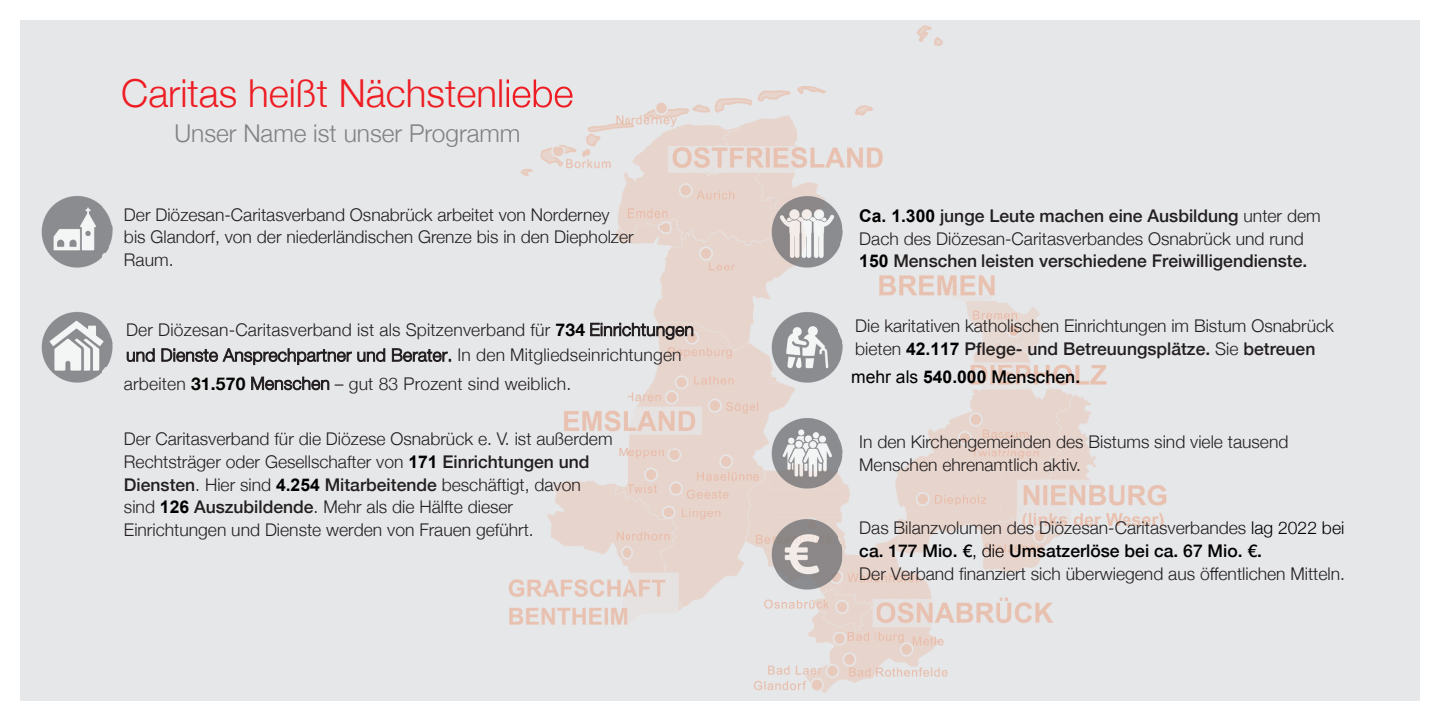
<style>
.page{position:relative;width:1439px;height:720px;background:#fff}
.page>*{position:absolute;margin:0;border:0;box-sizing:border-box;transform-origin:0 0}
.t1{font:300 38.5px "Helvetica Neue";color:#ee1d23}
.t2{font:300 24.5px "Helvetica Neue";color:#808285}
.t3{font:300 17.5px/22.8px "Helvetica Neue";color:#231f20}
.t4{font:500 17.5px/22.8px "Helvetica Neue";color:#231f20}
.t5{font:500 17.5px "Helvetica Neue";color:#000}
.s1{font-weight:700;color:#000}
.s2{font-weight:700;color:#000200}
.s3{font-family:"Arial";font-weight:700;color:#000}
.s4{font-weight:500}
.s5{font-weight:300}
.s6{font-family:"Arial";font-weight:400}
.s7{font-family:"Arial";font-weight:700}
.s8{color:#000}
.s9{font-weight:500;color:#000}
</style>
<div class="page">
<div style="left:20px;top:20px;width:1399px;height:679px;background:#e6e7e9"></div>
<img style="left:518px;top:26px;width:425px;height:181px">
<img style="left:1124px;top:485px;width:43px;height:41px">
<img style="left:553px;top:207px;width:297px;height:304px">
<img style="left:879px;top:275px;width:161px;height:46px">
<img style="left:928px;top:338px;width:179px;height:98px">
<img style="left:895px;top:452px;width:229px;height:59px">
<img style="left:508px;top:511px;width:616px;height:121px">
<img style="left:754px;top:632px;width:194px;height:61px">
<img style="left:506px;top:79px;width:66px;height:28px">
<img style="left:505px;top:124px;width:15px;height:23px">
<img style="left:553px;top:208px;width:117px;height:16px">
<img style="left:553px;top:230px;width:117px;height:17px">
<img style="left:842px;top:230px;width:8px;height:13px">
<img style="left:838px;top:254px;width:12px;height:16px">
<img style="left:842px;top:321px;width:202px;height:17px">
<img style="left:842px;top:345px;width:8px;height:12px">
<img style="left:842px;top:367px;width:173px;height:13px">
<img style="left:842px;top:436px;width:248px;height:16px">
<img style="left:842px;top:458px;width:237px;height:13px">
<img style="left:842px;top:526px;width:321px;height:17px">
<img style="left:842px;top:572px;width:282px;height:16px">
<img style="left:770px;top:195px;width:72px;height:73px">
<svg style="left:838px;top:230px;width:4px;height:13px"></svg>
<img style="left:838px;top:254px;width:4px;height:14px">
<img style="left:770px;top:310px;width:72px;height:73px">
<img style="left:838px;top:321px;width:4px;height:17px">
<svg style="left:838px;top:345px;width:4px;height:12px"></svg>
<svg style="left:838px;top:367px;width:4px;height:13px"></svg>
<img style="left:770px;top:416px;width:72px;height:73px">
<img style="left:838px;top:436px;width:4px;height:16px">
<svg style="left:838px;top:458px;width:4px;height:13px"></svg>
<img style="left:770px;top:517px;width:72px;height:73px">
<img style="left:838px;top:526px;width:4px;height:17px">
<img style="left:838px;top:572px;width:4px;height:16px">
<img style="left:41px;top:196px;width:72px;height:72px">
<img style="left:103px;top:208px;width:10px;height:16px">
<img style="left:103px;top:230px;width:10px;height:17px">
<svg style="left:103px;top:254px;width:10px;height:12px"></svg>
<img style="left:41px;top:311px;width:72px;height:72px">
<img style="left:103px;top:321px;width:10px;height:17px">
<img style="left:103px;top:345px;width:10px;height:16px">
<img style="left:103px;top:367px;width:10px;height:16px">
<h1 class="t1" style="left:121px;top:62px;width:454px">Caritas heißt Nächstenliebe</h1>
<h2 class="t2" style="left:174px;top:113px;width:347px">Unser Name ist unser Programm</h2>
<p class="t3" style="left:124px;top:202px;width:511px">Der Diözesan-Caritasverband Osnabrück arbeitet von Norderney bis Glandorf, von der niederländischen Grenze bis in den Diepholzer<br>Raum.</p>
<p class="t3" style="left:126px;top:315px;width:569px;line-height:25.6px">Der Diözesan-Caritasverband ist als Spitzenverband für <span class="s1">734</span> Einrichtungen und Dienste Ansprechpartner und Berater. In den Mitgliedseinrichtungen</p>
<p class="t3" style="left:124px;top:371px;width:449px">arbeiten <span class="s2">31.570</span> Menschen – gut 83 Prozent sind weiblich.</p>
<p class="t3" style="left:124px;top:426px;width:490px">Der Caritasverband für die Diözese Osnabrück e. V. ist außerdem Rechtsträger oder Gesellschafter von <span class="s3">171</span> <span class="s4">Einrichtungen und Diensten</span>. Hier sind <span class="s3">4.254</span> <span class="s4">Mitarbeitende</span> beschäftigt, davon sind <span class="s3">126</span> <span class="s4">Auszubildende</span>. Mehr als die Hälfte dieser Einrichtungen und Dienste werden von Frauen geführt.</p>
<p class="t4" style="left:859px;top:203px;width:463px"><span class="s3">Ca.</span> <span class="s3">1.30</span><span class="s3">0</span> junge Leute machen eine Ausbildung <span class="s5">unter dem<br>Dach des Diözesan-Caritasverbandes Osnabrück und rund<br></span><span class="s3">1</span><span class="s3">50</span> Menschen leisten verschiedene Freiwilligendienste.</p>
<p class="t3" style="left:855px;top:313px;width:480px;line-height:22.2px">Die karitativen katholischen Einrichtungen im Bistum Osnabrück bieten <span class="s3">42.117</span> <span class="s4">Pflege- und Betreuungsplätze.</span> Sie <span class="s4">betreuen</span></p>
<p class="t5" style="left:851px;top:362px;width:230px"><span class="s6">mehr als</span> <span class="s7">540.000</span> Menschen.</p>
<p class="t3" style="left:859px;top:429px;width:431px">In den Kirchengemeinden des Bistums sind viele tausend<br>Menschen ehrenamtlich aktiv.</p>
<p class="t3" style="left:859px;top:514px;width:487px">Das Bilanzvolumen des Diözesan-Caritasverbandes <span class="s8">lag 2022 bei </span><span class="s9">ca. 177 Mio. €</span><span class="s8">, die</span> <span class="s9">Umsatzerlöse bei ca. 67 Mio. €.<br></span>Der Verband finanziert sich überwiegend aus öffentlichen Mitteln.</p>
</div>
